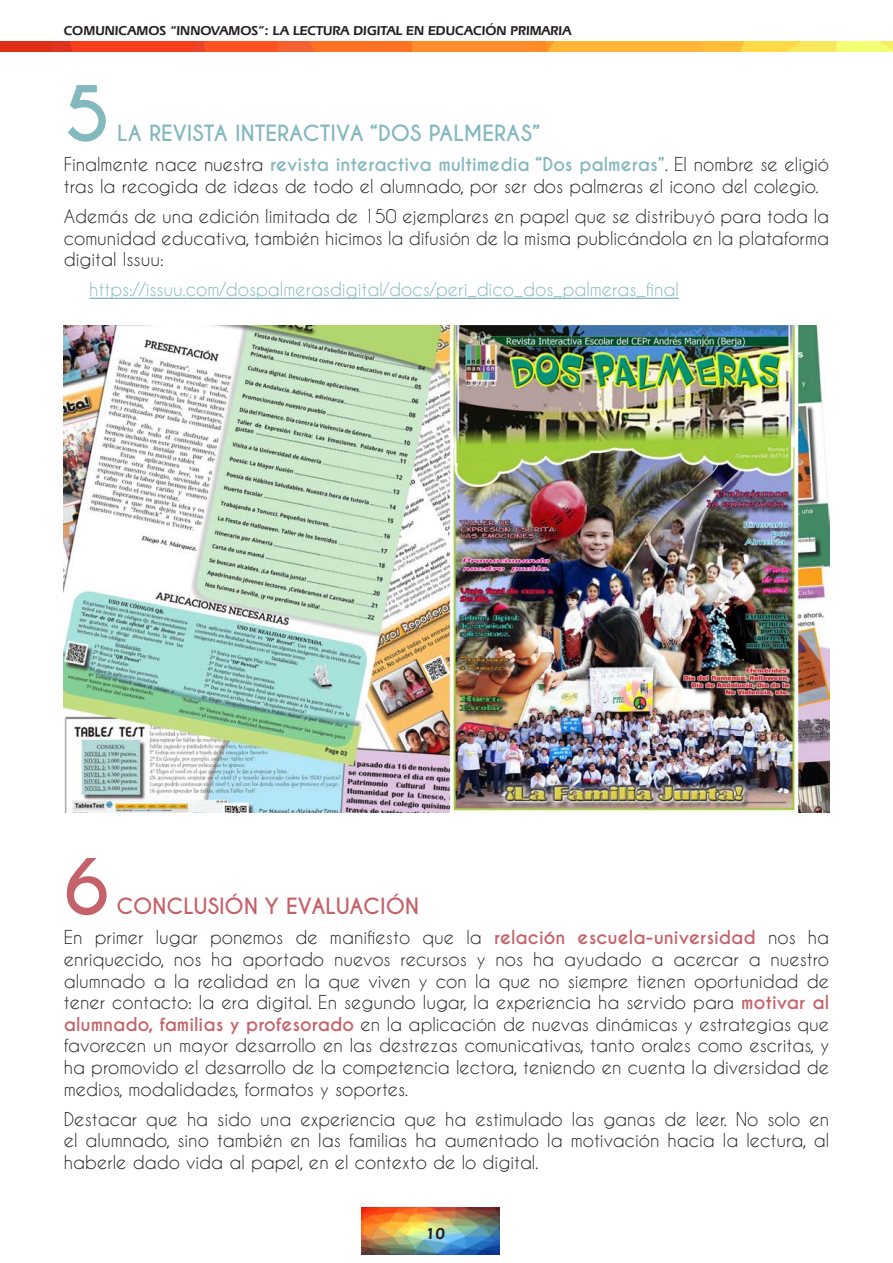
<style>
.page{position:relative;width:893px;height:1263px;background:#fff}
.page>*{position:absolute;margin:0;border:0;box-sizing:border-box;transform-origin:0 0}
.t1{font:700 72px "Caviar Dreams";color:#82b8be}
.t2{font:700 72px "Caviar Dreams";color:#c46169}
.t3{font:700 21px "Caviar Dreams";color:#82b8be}
.t4{font:700 21px "Caviar Dreams";color:#c46169}
.Párrafo{font:18px/21.6px "Caviar Dreams";color:#231f20;text-align:justify}
.Párrafo-2{font:18px "Caviar Dreams";color:#82b8be}
.t5{font:600 16.5px "Eras IT Cby BT";color:#231f20}
.t6{font:600 13.5px "Eras IT Cby BT";color:#231f20}
.s1{font-weight:700;color:#82b8be}
.s2{font-weight:700;color:#c46169}
</style>
<div class="page">
<img style="left:361px;top:1207px;width:138px;height:48px">
<img style="left:0;top:42px;width:892px;height:10px">
<hr style="left:89px;top:298px;width:590px;height:1px;background:#82b8be">
<img style="left:64px;top:326px;width:765px;height:486px">
<p class="t6" style="left:64px;top:22px;width:509px">COMUNICAMOS “INNOVAMOS”: LA LECTURA DIGITAL EN EDUCACIÓN PRIMARIA</p>
<p class="t1" style="left:64px;top:71px;width:48px">5</p>
<p class="t3" style="left:117px;top:121px;width:424px">LA REVISTA INTERACTIVA “DOS PALMERAS”</p>
<p class="Párrafo" style="left:64px;top:153px;width:767px">Finalmente nace nuestra <span class="s1">revista interactiva multimedia “Dos palmeras”</span>. El nombre se eligió tras la recogida de ideas de todo el alumnado, por ser dos palmeras el icono del colegio.</p>
<p class="Párrafo" style="left:64px;top:205px;width:767px">Además de una edición limitada de 150 ejemplares en papel que se distribuyó para toda la comunidad educativa, también hicimos la difusión de la misma publicándola en la plataforma digital Issuu:</p>
<p class="Párrafo-2" style="left:89px;top:279px;width:591px">https://issuu.com/dospalmerasdigital/docs/peri_dico_dos_palmeras_final</p>
<p class="t2" style="left:64px;top:844px;width:47px">6</p>
<p class="t4" style="left:116px;top:894px;width:304px">CONCLUSIÓN Y EVALUACIÓN</p>
<p class="Párrafo" style="left:64px;top:926px;width:767px">En primer lugar ponemos de manifiesto que la <span class="s2">relación escuela-universidad</span> nos ha enriquecido, nos ha aportado nuevos recursos y nos ha ayudado a acercar a nuestro alumnado a la realidad en la que viven y con la que no siempre tienen oportunidad de tener contacto: la era digital. En segundo lugar, la experiencia ha servido para <span class="s2">motivar al alumnado, familias y profesorado</span> en la aplicación de nuevas dinámicas y estrategias que favorecen un mayor desarrollo en las destrezas comunicativas, tanto orales como escritas, y ha promovido el desarrollo de la competencia lectora, teniendo en cuenta la diversidad de medios, modalidades, formatos y soportes.</p>
<p class="Párrafo" style="left:64px;top:1108px;width:767px">Destacar que ha sido una experiencia que ha estimulado las ganas de leer. No solo en el alumnado, sino también en las familias ha aumentado la motivación hacia la lectura, al haberle dado vida al papel, en el contexto de lo digital.</p>
<p class="t5" style="left:426px;top:1223px;width:21px">10</p>
</div>
